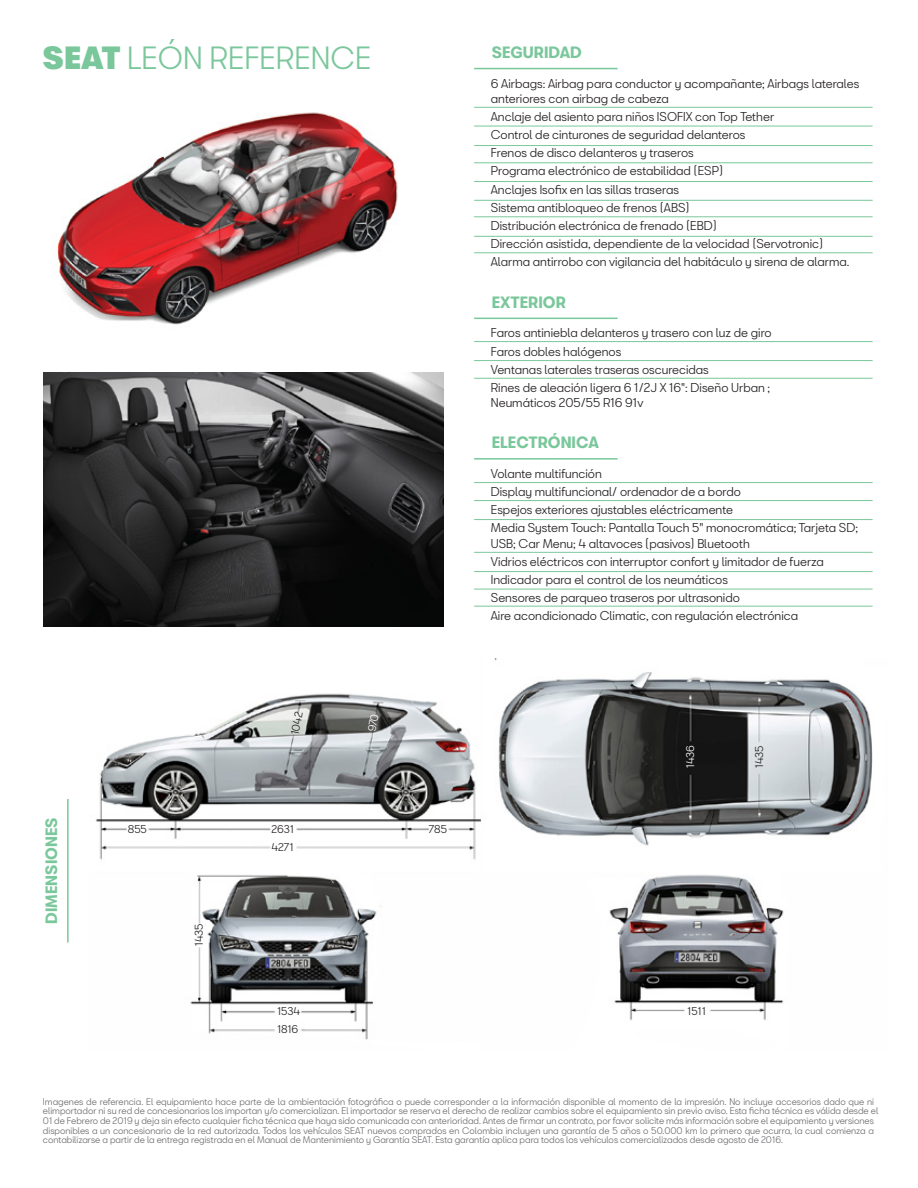
<style>
.page{position:relative;width:918px;height:1188px;background:#fff}
.page>*{position:absolute;margin:0;border:0;box-sizing:border-box;transform-origin:0 0}
.t1{font:30px "Seat Bcn Web Book";color:#7ac79b}
.t2{font:15px "Seat Bcn Web Bold";color:#7ac79b}
.t3{font:12px/18.1px "Seat Bcn Web Book";color:#231f20}
.t4{font:10.5px/18px "Seat Bcn Web Book";color:#231f20}
.t5{font:10.5px "Seat Bcn Web Book";color:#fff}
.t6{font:9px/9.6px "Seat Bcn Web Book";color:#6d6e71}
.s1{font-family:"Seat Bcn Web Black"}
</style>
<div class="page">
<img style="left:56px;top:112px;width:342px;height:213px">
<hr style="left:474px;top:107px;width:399px;height:1px;background:#7ac79b">
<hr style="left:474px;top:126px;width:399px;height:1px;background:#7ac79b">
<hr style="left:474px;top:145px;width:399px;height:1px;background:#7ac79b">
<hr style="left:474px;top:163px;width:399px;height:1px;background:#7ac79b">
<hr style="left:474px;top:181px;width:399px;height:1px;background:#7ac79b">
<hr style="left:474px;top:200px;width:399px;height:1px;background:#7ac79b">
<hr style="left:474px;top:217px;width:399px;height:1px;background:#7ac79b">
<hr style="left:474px;top:236px;width:399px;height:1px;background:#7ac79b">
<hr style="left:474px;top:253px;width:399px;height:1px;background:#7ac79b">
<hr style="left:474px;top:68px;width:144px;height:1px;background:#7ac79b">
<hr style="left:474px;top:341px;width:399px;height:1px;background:#7ac79b">
<hr style="left:474px;top:360px;width:399px;height:1px;background:#7ac79b">
<hr style="left:474px;top:378px;width:399px;height:1px;background:#7ac79b">
<hr style="left:474px;top:318px;width:144px;height:1px;background:#7ac79b">
<hr style="left:474px;top:500px;width:399px;height:1px;background:#7ac79b">
<hr style="left:474px;top:482px;width:399px;height:1px;background:#7ac79b">
<hr style="left:474px;top:519px;width:399px;height:1px;background:#7ac79b">
<hr style="left:474px;top:552px;width:399px;height:1px;background:#7ac79b">
<hr style="left:474px;top:571px;width:399px;height:1px;background:#7ac79b">
<hr style="left:474px;top:589px;width:399px;height:1px;background:#7ac79b">
<hr style="left:474px;top:606px;width:399px;height:1px;background:#7ac79b">
<hr style="left:474px;top:458px;width:144px;height:2px;background:#7ac79b">
<img style="left:43px;top:372px;width:400px;height:254px">
<hr style="left:67px;top:799px;width:2px;height:143px;background:#7ac79b">
<img style="left:96px;top:658px;width:777px;height:382px">
<svg style="left:368px;top:714px;width:11px;height:18px"></svg>
<h1 class="t1" style="left:43px;top:31px;width:330px"><span class="s1">SEAT</span> LEÓN REFERENCE</h1>
<p class="t2" style="left:43px;top:924px;width:108px;rotate:-90deg">DIMENSIONES</p>
<p class="t4" style="left:286px;top:733px;width:24px;rotate:-79deg">1042</p>
<p class="t4" style="left:128px;top:820px;width:21px">855</p>
<p class="t4" style="left:271px;top:820px;width:24px">2631</p>
<p class="t4" style="left:429px;top:820px;width:20px">785</p>
<p class="t4" style="left:271px;top:838px;width:24px">4271</p>
<p class="t4" style="left:190px;top:946px;width:24px;rotate:-90deg">1435</p>
<p class="t2" style="left:492px;top:44px;width:92px">SEGURIDAD</p>
<p class="t3" style="left:491px;top:76px;width:370px;line-height:15.1px">6 Airbags: Airbag para conductor y acompañante; Airbags laterales anteriores con airbag de cabeza</p>
<p class="t3" style="left:491px;top:107px;width:360px">Anclaje del asiento para niños ISOFIX con Top Tether<br>Control de cinturones de seguridad delanteros<br>Frenos de disco delanteros y traseros<br>Programa electrónico de estabilidad (ESP)<br>Anclajes Isofix en las sillas traseras<br>Sistema antibloqueo de frenos (ABS)<br>Distribución electrónica de frenado (EBD)<br>Dirección asistida, dependiente de la velocidad (Servotronic)<br>Alarma antirrobo con vigilancia del habitáculo y sirena de alarma.</p>
<p class="t2" style="left:492px;top:294px;width:76px">EXTERIOR</p>
<p class="t3" style="left:491px;top:324px;width:282px">Faros antiniebla delanteros y trasero con luz de giro Faros dobles halógenos<br>Ventanas laterales traseras oscurecidas<br>Rines de aleación ligera 6 1/2J X 16": Diseño Urban ;</p>
<p class="t3" style="left:491px;top:393px;width:154px">Neumáticos 205/55 R16 91v</p>
<p class="t2" style="left:492px;top:434px;width:109px">ELECTRÓNICA</p>
<p class="t3" style="left:491px;top:464px;width:369px">Volante multifunción<br>Display multifuncional/ ordenador de a bordo<br>Espejos exteriores ajustables eléctricamente<br>Media System Touch: Pantalla Touch 5" monocromática; Tarjeta SD;</p>
<p class="t3" style="left:491px;top:534px;width:335px">USB; Car Menu; 4 altavoces (pasivos) Bluetooth<br>Vidrios eléctricos con interruptor confort y limitador de fuerza Indicador para el control de los neumáticos<br>Sensores de parqueo traseros por ultrasonido<br>Aire acondicionado Climatic, con regulación electrónica</p>
<p class="t5" style="left:681px;top:768px;width:25px;rotate:-90deg">1436</p>
<p class="t4" style="left:750px;top:768px;width:24px;rotate:-90deg">1435</p>
<p class="t4" style="left:277px;top:1002px;width:24px">1534<br>1816</p>
<p class="t4" style="left:688px;top:1002px;width:20px">1511</p>
<p class="t6" style="left:43px;top:1097px;width:837px">Imagenes de referencia. El equipamiento hace parte de la ambientación fotográfica o puede corresponder a la información disponible al momento de la impresión. No incluye accesorios dado que ni elimportador ni su red de concesionarios los importan y/o comercializan. El importador se reserva el derecho de realizar cambios sobre el equipamiento sin previo aviso. Esta ficha técnica es válida desde el 01 de Febrero de 2019 y deja sin efecto cualquier ficha técnica que haya sido comunicada con anterioridad. Antes de firmar un contrato, por favor solicite más información sobre el equipamiento y versiones disponibles a un concesionario de la red autorizada. Todos los vehículos SEAT nuevos comprados en Colombia incluyen una garantía de 5 años o 50.000 km lo primero que ocurra, la cual comienza a contabilizarse a partir de la entrega registrada en el Manual de Mantenimiento y Garantía SEAT. Esta garantía aplica para todos los vehículos comercializados desde agosto de 2016.</p>
</div>
